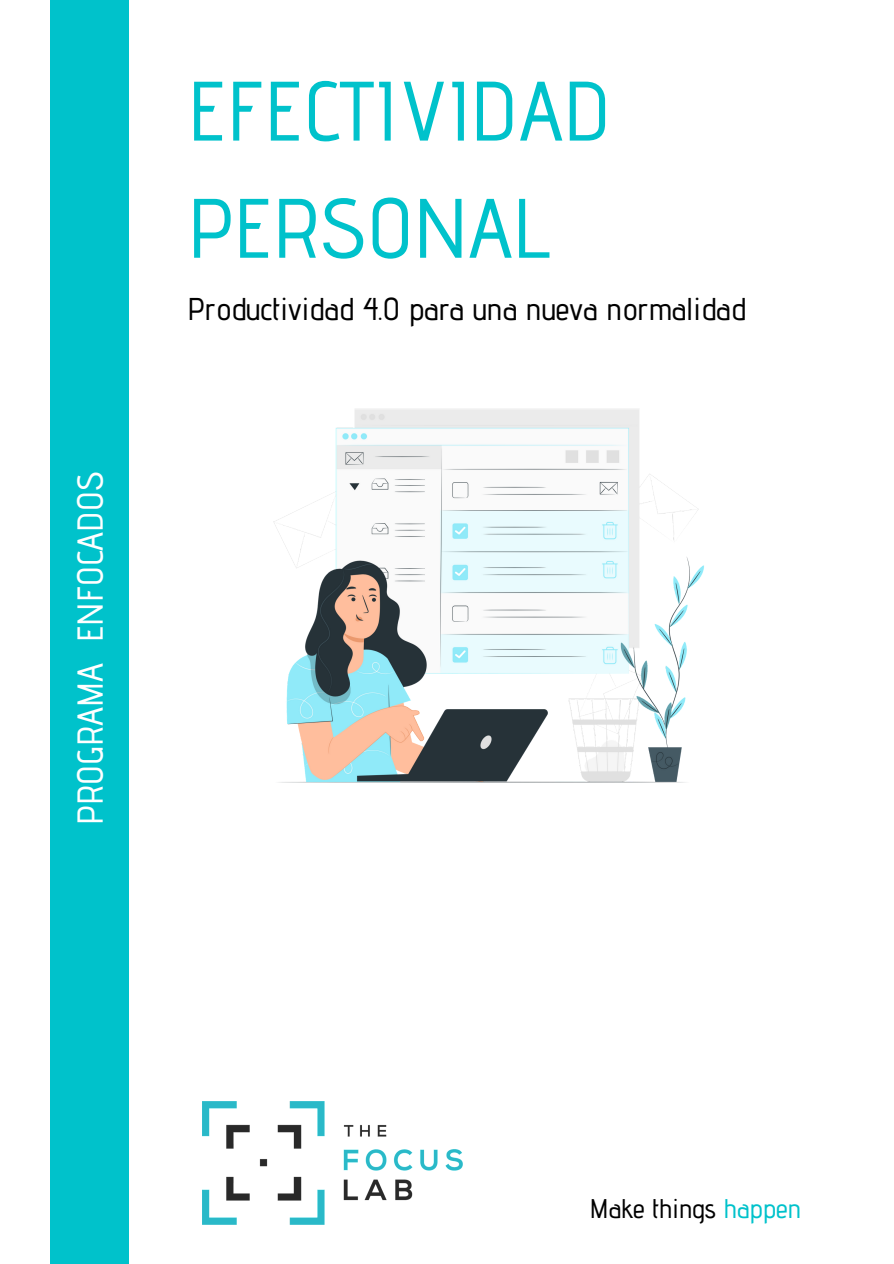
<style>
.page{position:relative;width:894px;height:1264px;background:#fff}
.page>*{position:absolute;margin:0;border:0;box-sizing:border-box;transform-origin:0 0}
.t1{font:500 84px/117.1px "Advent Pro";color:#00c2cb}
.t2{font:500 36px "Advent Pro";color:#fff}
.t3{font:500 31.5px "Advent Pro";color:#000}
.t4{font:500 27px "Advent Pro";color:#000}
.s1{color:#00c2cb}
</style>
<div class="page">
<div style="left:50px;top:0;width:79px;height:1263px;background:#00c2cb"></div>
<img style="left:202px;top:1101px;width:261px;height:123px">
<img style="left:273px;top:409px;width:431px;height:374px">
<p class="t2" style="left:68px;top:825px;width:355px;rotate:-90deg">PROGRAMA ENFOCADOS</p>
<h1 class="t1" style="left:187px;top:51px;width:425px">EFECTIVIDAD<br>PERSONAL</h1>
<p class="t3" style="left:187px;top:289px;width:559px">!"#$%&amp;'()($*$ +,- .*"* %/* /%0)* /#"1*2($*$</p>
<p class="t4" style="left:589px;top:1191px;width:213px">Make things <span class="s1">happen</span></p>
</div>
